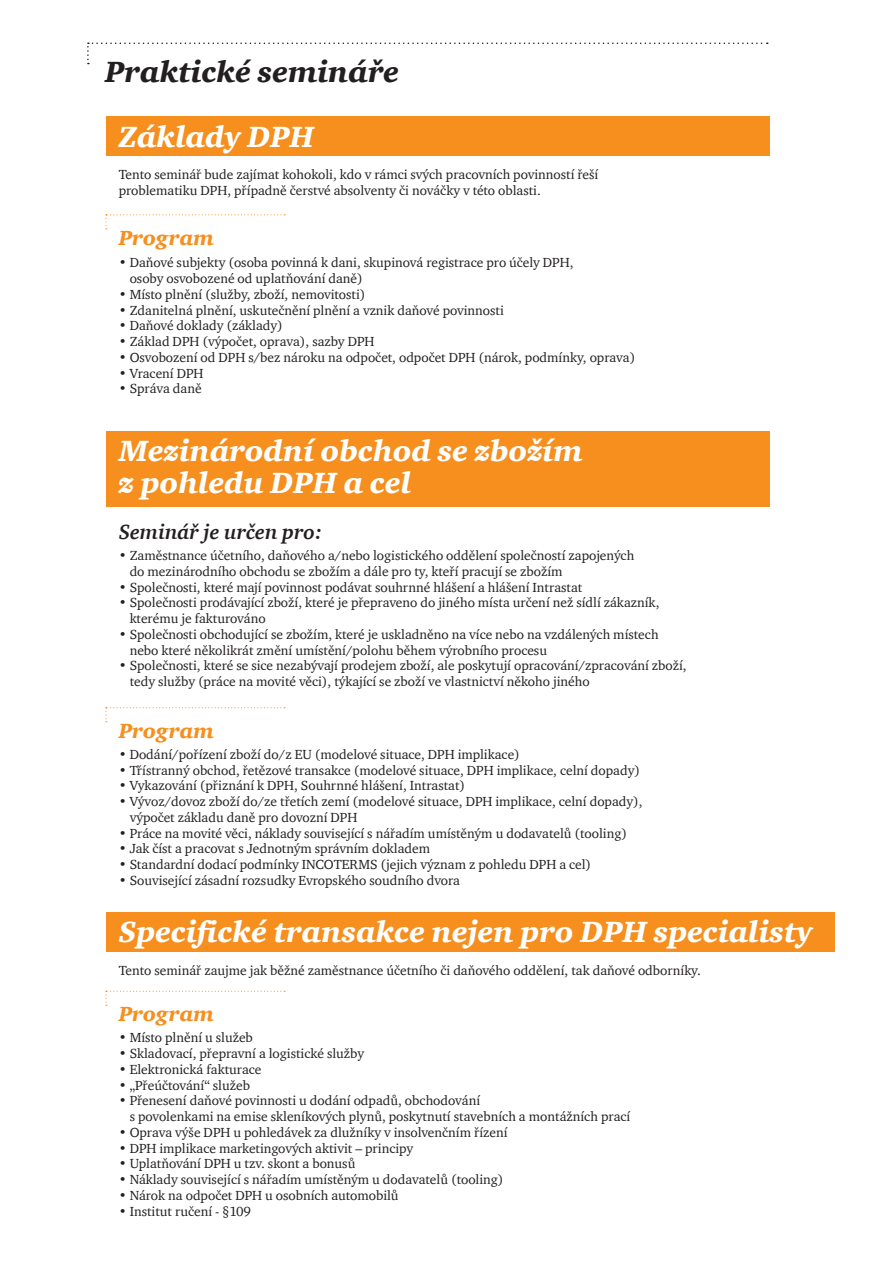
<style>
.page{position:relative;width:893px;height:1263px;background:#fff}
.page>*{position:absolute;margin:0;border:0;box-sizing:border-box;transform-origin:0 0}
.t1{font:italic 900 30px/31.5px "ITC Charter Com";color:#fff}
.t2{font:italic 900 30px "ITC Charter Com";color:#231f20}
.t3{font:italic 900 21px "ITC Charter Com";color:#f68f1e}
.t4{font:italic 700 21px "ITC Charter Com";color:#231f20}
.t5{font:13.5px/15.8px "ITC Charter Com";color:#231f20}
</style>
<div class="page">
<div style="left:106px;top:117px;width:663px;height:39px;background:#f68f1e"></div>
<div style="left:106px;top:912px;width:729px;height:40px;background:#f68f1e"></div>
<div style="left:106px;top:431px;width:663px;height:75px;background:#f68f1e"></div>
<svg style="left:105px;top:214px;width:180px;height:15px"></svg>
<svg style="left:105px;top:991px;width:180px;height:15px"></svg>
<svg style="left:105px;top:707px;width:180px;height:15px"></svg>
<svg style="left:87px;top:43px;width:681px;height:21px"></svg>
<p class="t2" style="left:105px;top:53px;width:295px">Praktické semináře</p>
<p class="t1" style="left:119px;top:120px;width:197px">Základy DPH</p>
<p class="t5" style="left:119px;top:166px;width:481px;line-height:16.2px">Tento seminář bude zajímat kohokoli, kdo v rámci svých pracovních povinností řeší problematiku DPH, případně čerstvé absolventy či nováčky v této oblasti.</p>
<p class="t3" style="left:119px;top:225px;width:97px">Program</p>
<p class="t5" style="left:130px;top:255px;width:445px;text-indent:-11px">• Daňové subjekty (osoba povinná k dani, skupinová registrace pro účely DPH, osoby osvobozené od uplatňování daně)</p>
<p class="t5" style="left:119px;top:286px;width:248px">• Místo plnění (služby, zboží, nemovitosti)</p>
<p class="t5" style="left:119px;top:302px;width:387px">• Zdanitelná plnění, uskutečnění plnění a vznik daňové povinnosti</p>
<p class="t5" style="left:119px;top:318px;width:166px">• Daňové doklady (základy)</p>
<p class="t5" style="left:119px;top:333px;width:257px">• Základ DPH (výpočet, oprava), sazby DPH</p>
<p class="t5" style="left:119px;top:349px;width:518px">• Osvobození od DPH s/bez nároku na odpočet, odpočet DPH (nárok, podmínky, oprava)</p>
<p class="t5" style="left:119px;top:365px;width:86px">• Vracení DPH</p>
<p class="t5" style="left:119px;top:381px;width:84px">• Správa daně</p>
<p class="t1" style="left:119px;top:435px;width:466px">Mezinárodní obchod se zbožím z pohledu DPH a cel</p>
<p class="t4" style="left:119px;top:519px;width:205px">Seminář je určen pro:</p>
<p class="t5" style="left:130px;top:547px;width:506px;text-indent:-11px">• Zaměstnance účetního, daňového a/nebo logistického oddělení společností zapojených do mezinárodního obchodu se zbožím a dále pro ty, kteří pracují se zbožím</p>
<p class="t5" style="left:119px;top:579px;width:465px">• Společnosti, které mají povinnost podávat souhrnné hlášení a hlášení Intrastat</p>
<p class="t5" style="left:130px;top:595px;width:531px;text-indent:-11px">• Společnosti prodávající zboží, které je přepraveno do jiného místa určení než sídlí zákazník, kterému je fakturováno</p>
<p class="t5" style="left:130px;top:626px;width:530px;text-indent:-11px">• Společnosti obchodující se zbožím, které je uskladněno na více nebo na vzdálených místech nebo které několikrát změní umístění/polohu během výrobního procesu</p>
<p class="t5" style="left:130px;top:658px;width:558px;text-indent:-11px">• Společnosti, které se sice nezabývají prodejem zboží, ale poskytují opracování/zpracování zboží, tedy služby (práce na movité věci), týkající se zboží ve vlastnictví někoho jiného</p>
<p class="t3" style="left:119px;top:718px;width:97px">Program</p>
<p class="t5" style="left:119px;top:746px;width:403px">• Dodání/pořízení zboží do/z EU (modelové situace, DPH implikace)</p>
<p class="t5" style="left:119px;top:762px;width:523px">• Třístranný obchod, řetězové transakce (modelové situace, DPH implikace, celní dopady)</p>
<p class="t5" style="left:119px;top:778px;width:348px">• Vykazování (přiznání k DPH, Souhrnné hlášení, Intrastat)</p>
<p class="t5" style="left:130px;top:793px;width:514px;text-indent:-11px">• Vývoz/dovoz zboží do/ze třetích zemí (modelové situace, DPH implikace, celní dopady), výpočet základu daně pro dovozní DPH</p>
<p class="t5" style="left:119px;top:825px;width:510px">• Práce na movité věci, náklady související s nářadím umístěným u dodavatelů (tooling)</p>
<p class="t5" style="left:119px;top:841px;width:313px">• Jak číst a pracovat s Jednotným správním dokladem</p>
<p class="t5" style="left:119px;top:856px;width:474px">• Standardní dodací podmínky INCOTERMS (jejich význam z pohledu DPH a cel)</p>
<p class="t5" style="left:119px;top:872px;width:343px">• Související zásadní rozsudky Evropského soudního dvora</p>
<p class="t1" style="left:119px;top:916px;width:695px">Specifické transakce nejen pro DPH specialisty</p>
<p class="t5" style="left:119px;top:962px;width:584px">Tento seminář zaujme jak běžné zaměstnance účetního či daňového oddělení, tak daňové odborníky.</p>
<p class="t3" style="left:119px;top:1001px;width:97px">Program</p>
<p class="t5" style="left:119px;top:1030px;width:136px">• Místo plnění u služeb</p>
<p class="t5" style="left:119px;top:1045px;width:247px">• Skladovací, přepravní a logistické služby</p>
<p class="t5" style="left:119px;top:1061px;width:144px">• Elektronická fakturace</p>
<p class="t5" style="left:119px;top:1077px;width:133px">• „Přeúčtování“ služeb</p>
<p class="t5" style="left:130px;top:1093px;width:502px;text-indent:-11px">• Přenesení daňové povinnosti u dodání odpadů, obchodování<br>s povolenkami na emise skleníkových plynů, poskytnutí stavebních a montážních prací</p>
<p class="t5" style="left:119px;top:1124px;width:390px">• Oprava výše DPH u pohledávek za dlužníky v insolvenčním řízení</p>
<p class="t5" style="left:119px;top:1140px;width:296px">• DPH implikace marketingových aktivit – principy</p>
<p class="t5" style="left:119px;top:1156px;width:238px">• Uplatňování DPH u tzv. skont a bonusů</p>
<p class="t5" style="left:119px;top:1171px;width:386px">• Náklady související s nářadím umístěným u dodavatelů (tooling)</p>
<p class="t5" style="left:119px;top:1187px;width:281px">• Nárok na odpočet DPH u osobních automobilů</p>
<p class="t5" style="left:119px;top:1203px;width:134px">• Institut ručení - §109</p>
</div>
